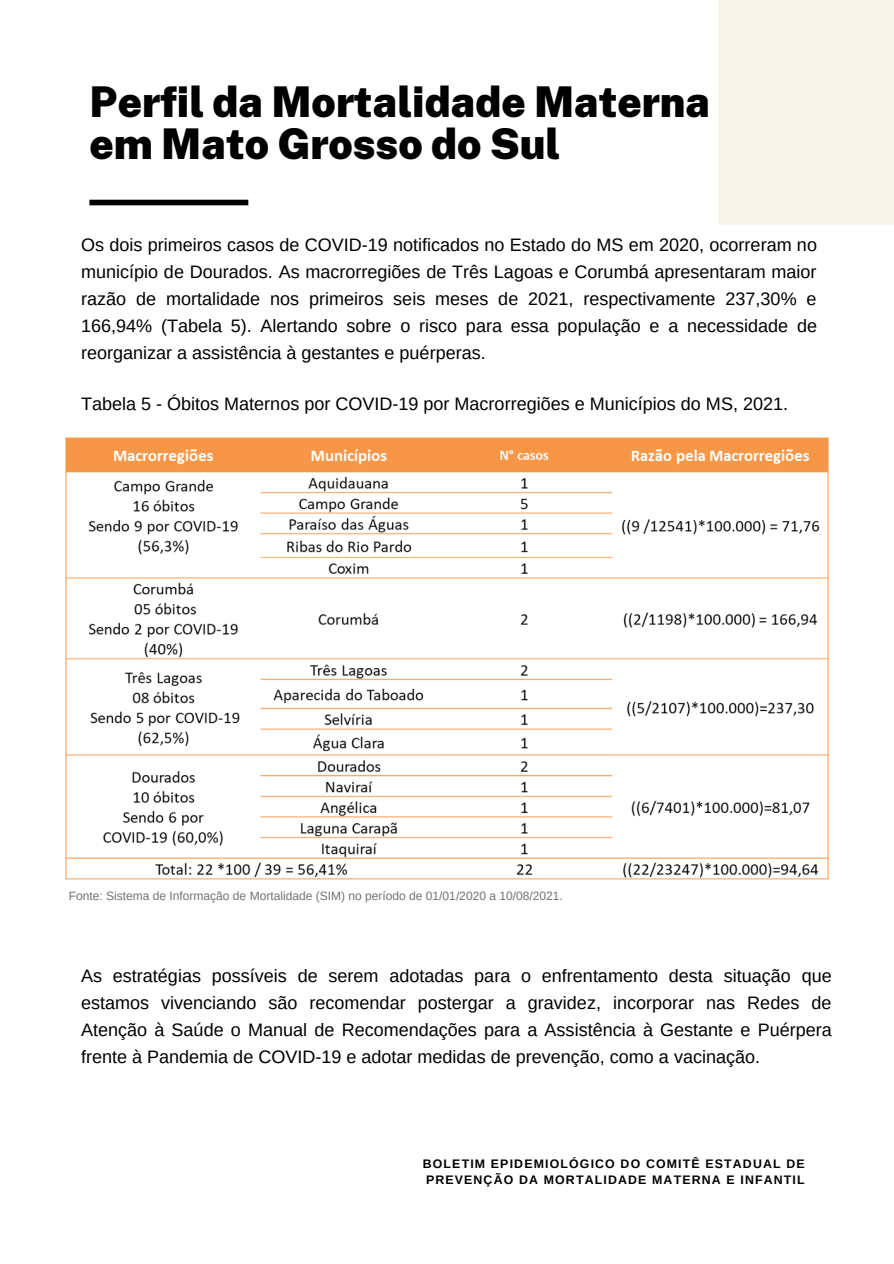
<style>
.page{position:relative;width:894px;height:1264px;background:#fff}
.page>*{position:absolute;margin:0;border:0;box-sizing:border-box;transform-origin:0 0}
.t1{font:900 42.3px/41.7px "Public Sans";color:#000}
.t2{font:18px/27px "Arimo";color:#000;text-align:justify}
.t3{font:700 12.3px/16.5px "Arimo";letter-spacing:.095em;color:#000}
.t4{font:12px "Arimo";color:#737373}
</style>
<div class="page">
<div style="left:718px;top:0;width:175px;height:225px;background:#f8f5ea"></div>
<div style="left:89px;top:200px;width:159px;height:5px;background:#000"></div>
<img style="left:66px;top:437px;width:762px;height:443px">
<h1 class="t1" style="left:89px;top:81px;width:622px">Perfil da Mortalidade Materna em Mato Grosso do Sul</h1>
<p class="t2" style="left:81px;top:231px;width:737px">Os dois primeiros casos de COVID-19 notificados no Estado do MS em 2020, ocorreram no município de Dourados. As macrorregiões de Três Lagoas e Corumbá apresentaram maior razão de mortalidade nos primeiros seis meses de 2021, respectivamente 237,30% e 166,94% (Tabela 5). Alertando sobre o risco para essa população e a necessidade de reorganizar a assistência à gestantes e puérperas.</p>
<p class="t2" style="left:81px;top:390px;width:708px">Tabela 5 - Óbitos Maternos por COVID-19 por Macrorregiões e Municípios do MS, 2021.</p>
<p class="t4" style="left:69px;top:888px;width:495px">Fonte: Sistema de Informação de Mortalidade (SIM) no período de 01/01/2020 a 10/08/2021.</p>
<p class="t2" style="left:81px;top:962px;width:752px">As estratégias possíveis de serem adotadas para o enfrentamento desta situação que estamos vivenciando são recomendar postergar a gravidez, incorporar nas Redes de Atenção à Saúde o Manual de Recomendações para a Assistência à Gestante e Puérpera frente à Pandemia de COVID-19 e adotar medidas de prevenção, como a vacinação.</p>
<p class="t3" style="left:422px;top:1155px;width:383px">BOLETIM EPIDEMIOLÓGICO DO COMITÊ ESTADUAL DE<br>PREVENÇÃO DA MORTALIDADE MATERNA E INFANTIL</p>
</div>
